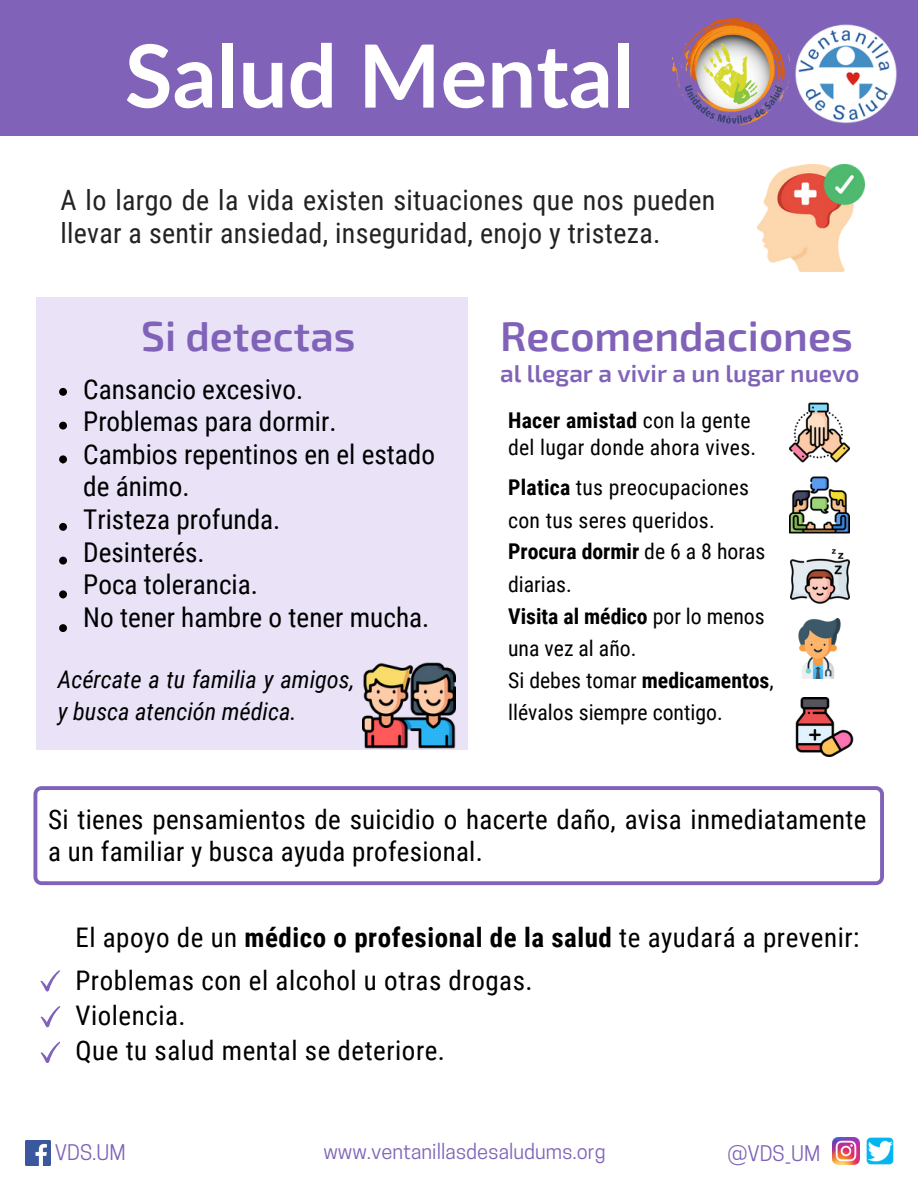
<style>
.page{position:relative;width:918px;height:1188px;background:#fff}
.page>*{position:absolute;margin:0;border:0;box-sizing:border-box;transform-origin:0 0}
.t1{font:700 87.15px "Lato";color:#fff}
.t2{font:600 42px "Exo 2";color:#8063b8}
.t3{font:28.05px/33.8px "Roboto Condensed";letter-spacing:.01em;color:#222}
.t4{font:27.3px/32.7px "Roboto Condensed";color:#000}
.t5{font:27px/43.8px "Roboto Condensed";letter-spacing:.01em;color:#000}
.t6{font:600 24.45px "Exo 2";color:#8063b8}
.t7{font:italic 24.3px/31.5px "Roboto Condensed";color:#000}
.t8{font:21.75px/32.1px "Roboto Condensed";letter-spacing:.015em;color:#000}
.t9{font:20.25px "Cooper Hewitt";color:#8063b8}
.s1{font-weight:700}
</style>
<div class="page">
<div style="left:0;top:0;width:918px;height:143px;background:#8063b8"></div>
<img style="left:758px;top:165px;width:106px;height:107px">
<div style="left:36px;top:297px;width:432px;height:452px;background:#eae3f8"></div>
<img style="left:363px;top:662px;width:92px;height:88px">
<svg style="left:33px;top:786px;width:851px;height:99px"></svg>
<svg style="left:40px;top:970px;width:20px;height:22px"></svg>
<svg style="left:40px;top:1006px;width:20px;height:21px"></svg>
<svg style="left:40px;top:1042px;width:20px;height:21px"></svg>
<img style="left:789px;top:403px;width:60px;height:59px">
<img style="left:790px;top:476px;width:60px;height:58px">
<img style="left:790px;top:549px;width:60px;height:55px">
<img style="left:798px;top:618px;width:43px;height:60px">
<img style="left:795px;top:697px;width:59px;height:60px">
<svg style="left:59px;top:388px;width:8px;height:8px"></svg>
<svg style="left:59px;top:422px;width:8px;height:8px"></svg>
<svg style="left:59px;top:455px;width:8px;height:8px"></svg>
<svg style="left:59px;top:523px;width:8px;height:8px"></svg>
<svg style="left:59px;top:557px;width:8px;height:8px"></svg>
<svg style="left:59px;top:590px;width:8px;height:8px"></svg>
<svg style="left:59px;top:624px;width:8px;height:8px"></svg>
<img style="left:867px;top:1138px;width:27px;height:27px">
<img style="left:26px;top:1141px;width:25px;height:25px">
<img style="left:672px;top:18px;width:117px;height:108px">
<img style="left:795px;top:24px;width:102px;height:99px">
<img style="left:833px;top:1138px;width:27px;height:27px">
<h1 class="t1" style="left:125px;top:22px;width:511px">Salud Mental</h1>
<p class="t3" style="left:60px;top:183px;width:656px">A lo largo de la vida existen situaciones que nos pueden llevar a sentir ansiedad, inseguridad, enojo y tristeza.</p>
<h2 class="t2" style="left:141px;top:309px;width:216px">Si detectas</h2>
<h2 class="t2" style="left:500px;top:309px;width:354px">Recomendaciones</h2>
<p class="t6" style="left:500px;top:358px;width:361px">al llegar a vivir a un lugar nuevo</p>
<p class="t4" style="left:83px;top:373px;width:353px">Cansancio excesivo.<br>Problemas para dormir.<br>Cambios repentinos en el estado de ánimo.<br>Tristeza profunda.<br>Desinterés.<br>Poca tolerancia.<br>No tener hambre o tener mucha.</p>
<p class="t8" style="left:508px;top:407px;width:250px;line-height:27px"><span class="s1">Hacer amistad</span> con la gente del lugar donde ahora vives.</p>
<p class="t8" style="left:508px;top:472px;width:267px"><span class="s1">Platica</span> tus preocupaciones con tus seres queridos.<br><span class="s1">Procura dormir</span> de 6 a 8 horas diarias.<br><span class="s1">Visita al médico</span> por lo menos una vez al año.<br>Si debes tomar <span class="s1">medicamentos</span>, llévalos siempre contigo.</p>
<p class="t7" style="left:58px;top:664px;width:298px">Acércate a tu familia y amigos, y busca atención médica.</p>
<p class="t5" style="left:48px;top:804px;width:820px;line-height:31.5px">Si tienes pensamientos de suicidio o hacerte daño, avisa inmediatamente a un familiar y busca ayuda profesional.</p>
<p class="t5" style="left:75px;top:915px;width:786px">El apoyo de un <span class="s1">médico o profesional de la salud</span> te ayudará a prevenir:<br>Problemas con el alcohol u otras drogas.</p>
<p class="t5" style="left:75px;top:999px;width:371px;line-height:34.8px">Violencia.<br>Que tu salud mental se deteriore.</p>
<p class="t9" style="left:55px;top:1145px;width:72px">VDS.UM</p>
<p class="t9" style="left:323px;top:1144px;width:284px">www.ventanillasdesaludums.org</p>
<p class="t9" style="left:728px;top:1146px;width:94px">@VDS_UM</p>
</div>
